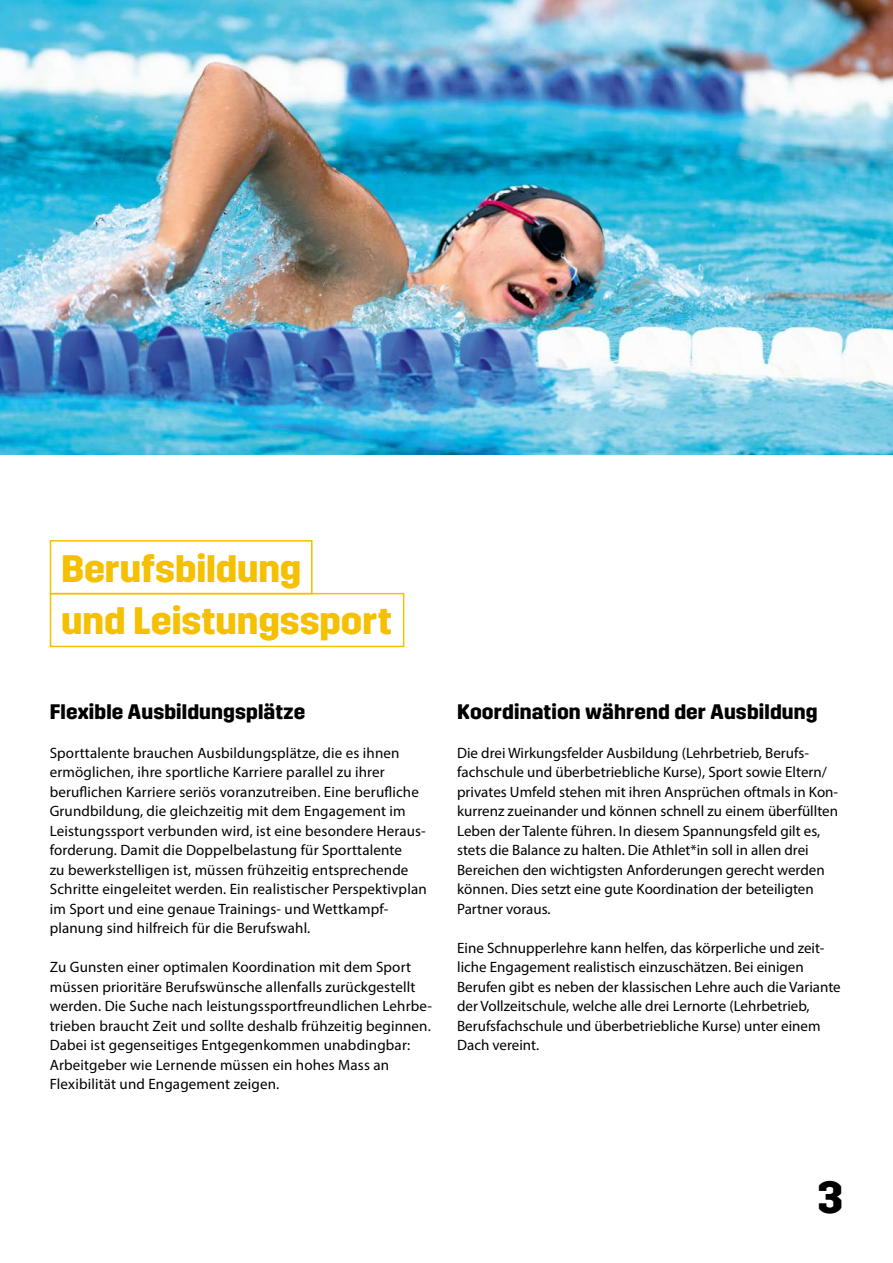
<style>
.page{position:relative;width:893px;height:1263px;background:#fff}
.page>*{position:absolute;margin:0;border:0;box-sizing:border-box;transform-origin:0 0}
.t1{font:700 45px "Trim";color:#000}
.t2{font:700 38.25px/52.8px "Trim";color:#f4c000}
.t3{font:700 21px "Trim";letter-spacing:.005em;color:#000}
.t4{font:15px/19.5px "Myriad Pro";letter-spacing:.005em;color:#000}
</style>
<div class="page">
<svg style="left:49px;top:540px;width:356px;height:108px"></svg>
<img style="left:0;top:0;width:893px;height:454px">
<h2 class="t2" style="left:61px;top:542px;width:332px">Berufsbildung<br>und Leistungssport</h2>
<h3 class="t3" style="left:50px;top:699px;width:257px">Flexible Ausbildungsplätze</h3>
<p class="t4" style="left:50px;top:743px;width:378px">Sporttalente brauchen Ausbildungsplätze, die es ihnen ermöglichen, ihre sportliche Karriere parallel zu ihrer beruflichen Karriere seriös voranzutreiben. Eine berufliche Grundbildung, die gleichzeitig mit dem Engagement im Leistungssport verbunden wird, ist eine besondere Heraus&shy;forderung. Damit die Doppelbelastung für Sporttalente<br>zu bewerkstelligen ist, müssen frühzeitig entsprechende Schritte eingeleitet werden. Ein realistischer Perspektivplan im Sport und eine genaue Trainings- und Wettkampf&shy;planung sind hilfreich für die Berufswahl.</p>
<p class="t4" style="left:50px;top:957px;width:384px">Zu Gunsten einer optimalen Koordination mit dem Sport müssen prioritäre Berufswünsche allenfalls zurückgestellt werden. Die Suche nach leistungssportfreundlichen Lehrbe&shy;trieben braucht Zeit und sollte deshalb frühzeitig beginnen.<br>Dabei ist gegenseitiges Entgegenkommen unabdingbar:<br>Arbeitgeber wie Lernende müssen ein hohes Mass an Flexibilität und Engagement zeigen.</p>
<h3 class="t3" style="left:457px;top:699px;width:362px">Koordination während der Ausbildung</h3>
<p class="t4" style="left:457px;top:743px;width:383px">Die drei Wirkungsfelder Ausbildung (Lehrbetrieb, Berufs&shy;fachschule und überbetriebliche Kurse), Sport sowie Eltern/ privates Umfeld stehen mit ihren Ansprüchen oftmals in Kon&shy;kurrenz zueinander und können schnell zu einem überfüllten Leben der Talente führen. In diesem Spannungsfeld gilt es, stets die Balance zu halten. Die Athlet*in soll in allen drei Bereichen den wichtigsten Anforderungen gerecht werden können. Dies setzt eine gute Koordination der beteiligten Partner voraus.</p>
<p class="t4" style="left:457px;top:938px;width:385px">Eine Schnupperlehre kann helfen, das körperliche und zeit&shy;liche Engagement realistisch einzuschätzen. Bei einigen Berufen gibt es neben der klassischen Lehre auch die Variante der Vollzeitschule, welche alle drei Lernorte (Lehrbetrieb, Berufsfachschule und überbetriebliche Kurse) unter einem Dach vereint.</p>
<h1 class="t1" style="left:818px;top:1172px;width:27px">3</h1>
</div>
